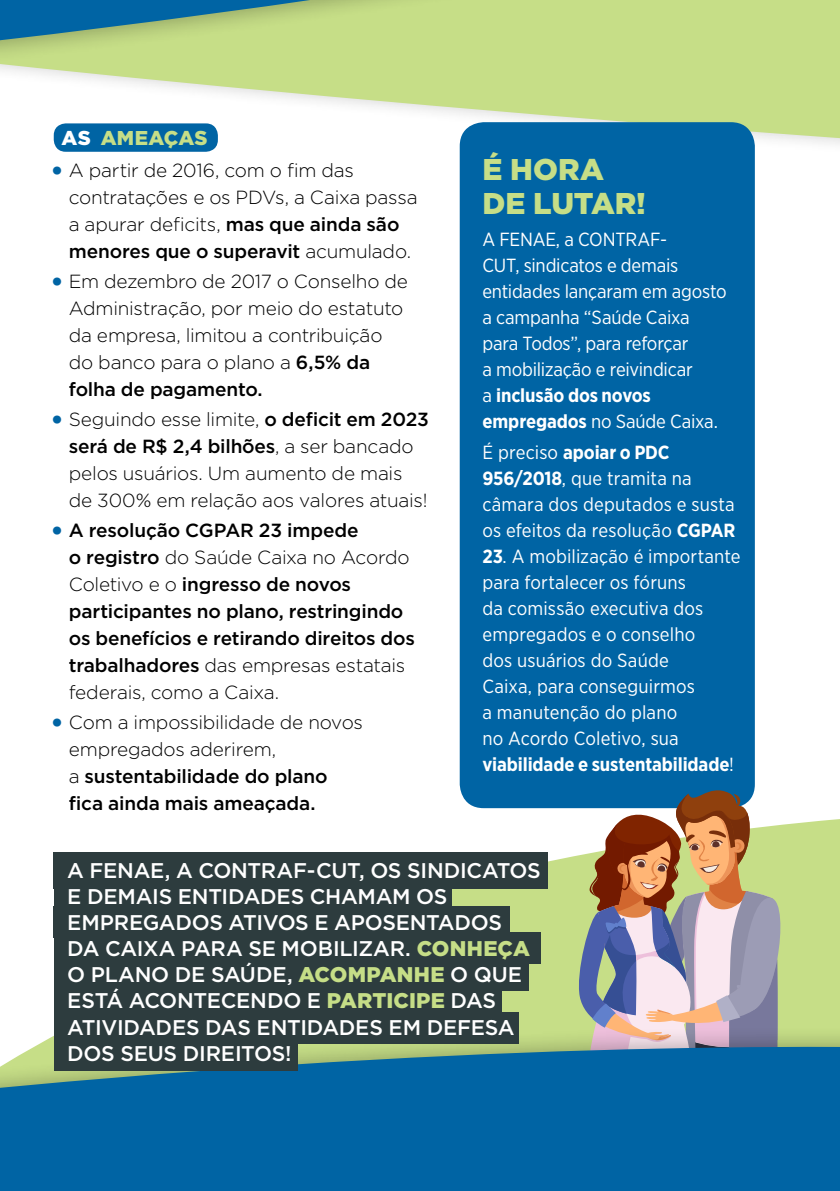
<style>
.page{position:relative;width:840px;height:1191px;background:#fff}
.page>*{position:absolute;margin:0;border:0;box-sizing:border-box;transform-origin:0 0}
.t1{font:900 30px/34px "Gotham";color:#c6de87}
.t2{font:500 21.2px/26px "Gotham";letter-spacing:-.015em;color:#fff}
.t3{font:900 21.2px "Gotham";color:#c6de87}
.t4{font:900 20px "Gotham";color:#c6de87}
.t5{font:300 19px/27px "Gotham";letter-spacing:-.01em;color:#000}
.t6{font:19px/26px "Gotham Narrow";letter-spacing:.005em;color:#fff}
.t7{font:500 19px/27px "Gotham";letter-spacing:-.01em;color:#000}
.s1{color:#fff}
.s2{font-weight:900;font-size:24px;color:#0064a4}
.s3{font-weight:500}
.s4{font-weight:300}
.s5{font-weight:700}
.s6{font-weight:900;color:#c6de87}
</style>
<div class="page">
<svg style="left:53px;top:796px;width:786px;height:187px"></svg>
<svg style="left:0;top:0;width:839px;height:159px;fill:#c6de87"></svg>
<div style="left:459px;top:122px;width:295px;height:686px;background:#0064a4;border-radius:24px"></div>
<svg style="left:575px;top:782px;width:216px;height:201px"></svg>
<svg style="left:0;top:983px;width:839px;height:208px;background:#2b79a4"></svg>
<div style="left:54px;top:852px;width:493px;height:36px;background:#2d3c3e"></div>
<div style="left:54px;top:880px;width:397px;height:31px;background:#2d3c3e"></div>
<div style="left:54px;top:906px;width:455px;height:32px;background:#2d3c3e"></div>
<div style="left:54px;top:932px;width:486px;height:31px;background:#2d3c3e"></div>
<div style="left:54px;top:959px;width:474px;height:31px;background:#2d3c3e"></div>
<div style="left:54px;top:985px;width:447px;height:31px;background:#2d3c3e"></div>
<div style="left:54px;top:1011px;width:464px;height:32px;background:#2d3c3e"></div>
<div style="left:54px;top:1039px;width:243px;height:32px;background:#2d3c3e"></div>
<p class="t4" style="left:61px;top:126px;width:56px"><span class="s1">AS</span> AMEAÇA</p>
<p class="t4" style="left:194px;top:126px;width:15px">S</p>
<p class="t5" style="left:69px;top:156px;width:350px;text-indent:-18px"><span class="s2">•</span> A partir de 2016, com o fim das contratações e os PDVs, a Caixa passa a apurar deficits, <span class="s3">mas que ainda são menores que o superavit</span> acumulado.</p>
<p class="t5" style="left:69px;top:267px;width:340px;text-indent:-18px"><span class="s2">•</span> Em dezembro de 2017 o Conselho de<br>Administração, por meio do estatuto da empresa, limitou a contribuição do banco para o plano a <span class="s3">6,5% da folha de pagamento.</span></p>
<p class="t5" style="left:69px;top:405px;width:361px;text-indent:-18px"><span class="s2">•</span> Seguindo esse limite, <span class="s3">o deficit em 2023 será de R$ 2,4 bilhões</span>, a ser bancado pelos usuários. Um aumento de mais de 300% em relação aos valores atuais!</p>
<p class="t7" style="left:51px;top:516px;width:162px"><span class="s2">•</span> A resolução CGPAR</p>
<p class="t7" style="left:69px;top:516px;width:347px;text-indent:190px">23 impede<br>o registro <span class="s4">do Saúde Caixa no Acordo<br>Coletivo e o</span> ingresso de novos participantes no plano, restringindo os benefícios e retirando direitos dos trabalhadores <span class="s4">das empresas estatais federais, como a Caixa.</span></p>
<p class="t5" style="left:69px;top:708px;width:295px;text-indent:-18px"><span class="s2">•</span> Com a impossibilidade de novos empregados aderirem,<br>a <span class="s3">sustentabilidade do plano fica ainda mais ameaçada.</span></p>
<h1 class="t1" style="left:482px;top:151px;width:165px">É HORA<br>DE LUTAR!</h1>
<p class="t6" style="left:482px;top:225px;width:245px">A FENAE, a CONTRAF-<br>CUT, sindicatos e demais entidades lançaram em agosto a campanha “Saúde Caixa para Todos”, para reforçar<br>a mobilização e reivindicar<br>a <span class="s5">inclusão dos novos empregados</span> no Saúde Caixa.</p>
<p class="t6" style="left:482px;top:439px;width:254px">É preciso <span class="s5">apoiar o PDC<br>956/2018</span>, que tramita na câmara dos deputados e susta os efeitos da resolução <span class="s5">CGPAR</span></p>
<p class="t6" style="left:482px;top:543px;width:259px"><span class="s5">23</span>. A mobilização é importante para fortalecer os fóruns<br>da comissão executiva dos empregados e o conselho<br>dos usuários do Saúde<br>Caixa, para conseguirmos<br>a manutenção do plano<br>no Acordo Coletivo, sua <span class="s5">viabilidade e sustentabilidade</span>!</p>
<p class="t2" style="left:67px;top:857px;width:475px">A Fe nae, a CONTRAF-CUT, os sindicatos e de mais e ntidades chamam os<br>e mpregados ativos e apose ntados<br>da Caixa para se mobilizar. <span class="s6">CON HEÇA<br></span>o plano de saúde, <span class="s6">ACOMPAN</span></p>
<p class="t2" style="left:413px;top:961px;width:93px"><span class="s6">HE</span> o que</p>
<p class="t2" style="left:67px;top:987px;width:141px">está acontece</p>
<p class="t2" style="left:250px;top:987px;width:93px">ndo e <span class="s6">PAR</span></p>
<p class="t3" style="left:372px;top:988px;width:49px">TICIPE</p>
<p class="t2" style="left:67px;top:987px;width:430px;text-indent:383px">das atividades das entidades em defe</p>
<p class="t2" style="left:484px;top:1013px;width:31px">sa</p>
<p class="t2" style="left:67px;top:1039px;width:225px">dos seus direitos!</p>
</div>
